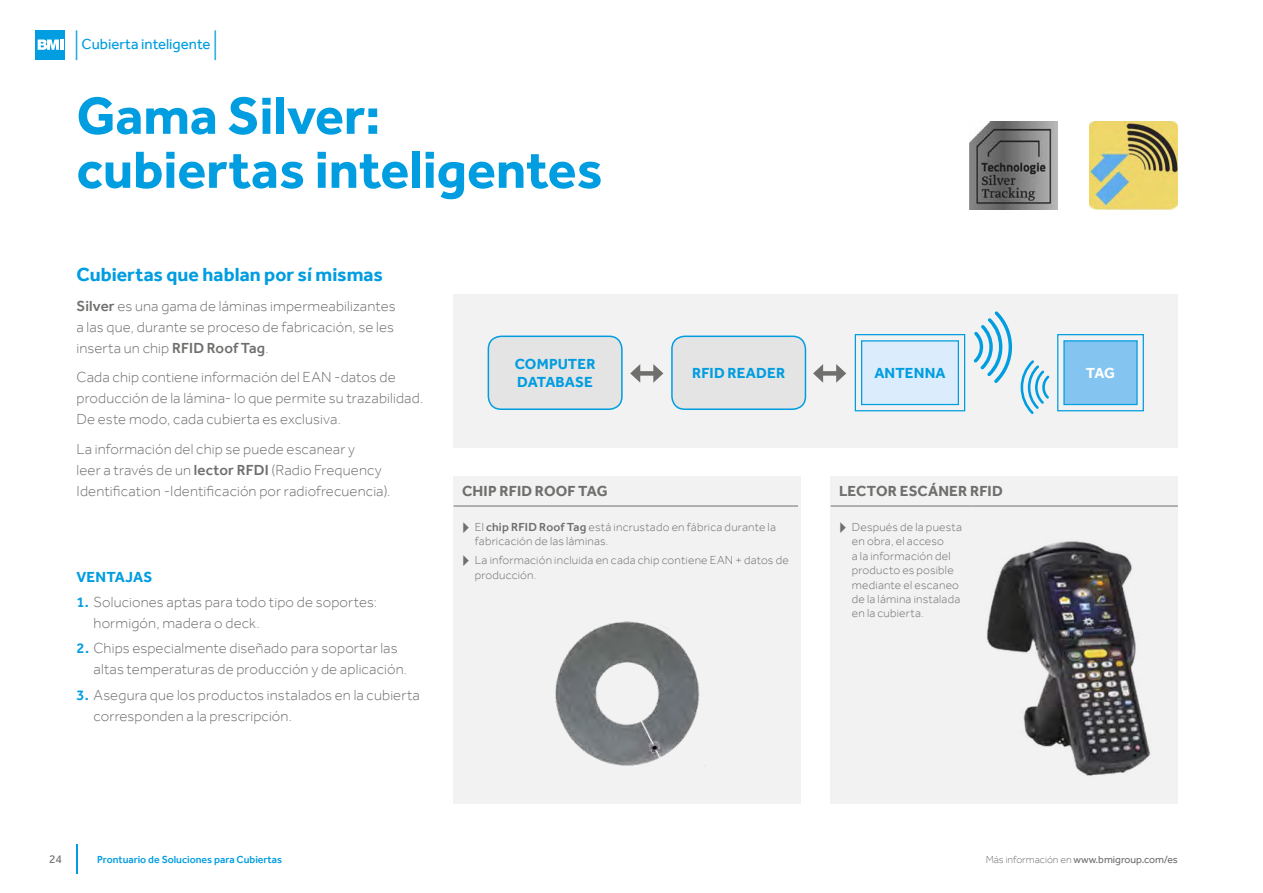
<style>
.page{position:relative;width:1263px;height:893px;background:#fff}
.page>*{position:absolute;margin:0;border:0;box-sizing:border-box;transform-origin:0 0}
.t1{font:700 54px/54px "Effra";color:#009de0}
.t2{font:700 19.5px "Effra";color:#009de0}
.t3{font:300 15px/21px "Effra";letter-spacing:.01em;color:#6f6f6e}
.t4{font:700 15px/18px "Effra";letter-spacing:.01em;color:#009de0}
.t5{font:700 15px "Effra";letter-spacing:.015em;color:#6f6f6e}
.t6{font:15px "Effra";color:#009de0}
.t7{font:700 15px "Effra";color:#fff}
.t8{font:300 12px/14.4px "Effra";letter-spacing:.015em;color:#6f6f6e}
.t9{font:12px "Effra";color:#6f6f6e}
.t10{font:500 10.5px "Effra";color:#009de0}
.t11{font:10.5px "Effra";color:#6f6f6e}
.s1{font-weight:300;font-size:29.7px}
.s2{font-weight:500}
.s3{font-weight:500;color:#009de0}
.s4{font-weight:300}
</style>
<div class="page">
<hr style="left:77px;top:844px;width:1px;height:30px;background:#009de0">
<div style="left:36px;top:30px;width:29px;height:30px;background:#009de0"></div>
<svg style="left:38px;top:40px;width:25px;height:10px"></svg>
<img style="left:969px;top:121px;width:89px;height:89px">
<img style="left:1089px;top:121px;width:89px;height:89px">
<div style="left:454px;top:294px;width:724px;height:154px;background:#f2f2f2"></div>
<div style="left:672px;top:336px;width:133px;height:73px;background:#e4e4e4;border-radius:13px"></div>
<div style="left:671px;top:336px;width:135px;height:74px;border:2px solid #009de0;border-radius:13px"></div>
<div style="left:488px;top:336px;width:134px;height:73px;background:#e4e4e4;border-radius:13px"></div>
<div style="left:488px;top:336px;width:135px;height:74px;border:2px solid #009de0;border-radius:13px"></div>
<svg style="left:854px;top:334px;width:112px;height:78px"></svg>
<svg style="left:1057px;top:334px;width:87px;height:78px"></svg>
<div style="left:820px;top:371px;width:19px;height:5px;background:#6f6f6e"></div>
<svg style="left:813px;top:364px;width:10px;height:19px"></svg>
<svg style="left:836px;top:364px;width:10px;height:19px"></svg>
<div style="left:637px;top:371px;width:19px;height:5px;background:#6f6f6e"></div>
<svg style="left:630px;top:364px;width:10px;height:19px"></svg>
<svg style="left:653px;top:364px;width:10px;height:19px"></svg>
<svg style="left:974px;top:311px;width:38px;height:72px"></svg>
<svg style="left:1020px;top:360px;width:29px;height:54px"></svg>
<div style="left:454px;top:476px;width:347px;height:328px;background:#f2f2f2"></div>
<hr style="left:454px;top:506px;width:344px;height:1px;background:#6f6f6e">
<div style="left:831px;top:476px;width:347px;height:328px;background:#f2f2f2"></div>
<img style="left:555px;top:621px;width:151px;height:145px">
<img style="left:987px;top:626px;width:163px;height:150px">
<svg style="left:831px;top:506px;width:347px;height:120px"></svg>
<p class="t6" style="left:73px;top:35px;width:147px"><span class="s1">|</span>Cubierta inteligente<span class="s1">|</span></p>
<h1 class="t1" style="left:77px;top:88px;width:527px">Gama Silver: cubiertas inteligentes</h1>
<h2 class="t2" style="left:77px;top:263px;width:308px">Cubiertas que hablan por sí mismas</h2>
<p class="t3" style="left:77px;top:295px;width:321px;text-align:justify"><span class="s2">Silver</span> es una gama de láminas impermeabilizantes a las que, durante se proceso de fabricación, se les inserta un chip <span class="s2">RFID Roof Tag</span>.</p>
<p class="t3" style="left:77px;top:367px;width:348px">Cada chip contiene información del EAN -datos de producción de la lámina- lo que permite su trazabilidad.<br>De este modo, cada cubierta es exclusiva.</p>
<p class="t3" style="left:77px;top:438px;width:315px">La información del chip se puede escanear y<br>leer a través de un <span class="s2">lector RFDI</span> (Radio Frequency<br>Identification -Identificación por radiofrecuencia).</p>
<p class="t4" style="left:77px;top:568px;width:77px">VENTAJAS</p>
<p class="t3" style="left:94px;top:591px;width:285px;text-indent:-17px"><span class="s3">1.</span> Soluciones aptas para todo tipo de soportes: hormigón, madera o deck.</p>
<p class="t3" style="left:94px;top:638px;width:315px;text-indent:-17px"><span class="s3">2.</span> Chips especialmente diseñado para soportar las altas temperaturas de producción y de aplicación.</p>
<p class="t3" style="left:94px;top:684px;width:328px;text-indent:-17px"><span class="s3">3.</span> Asegura que los productos instalados en la cubierta corresponden a la prescripción.</p>
<p class="t4" style="left:515px;top:355px;width:82px">COMPUTER<br>DATABASE</p>
<p class="t4" style="left:874px;top:363px;width:73px">ANTENNA</p>
<p class="t7" style="left:1086px;top:364px;width:31px">TAG</p>
<p class="t4" style="left:692px;top:364px;width:95px">RFID READER</p>
<p class="t5" style="left:462px;top:482px;width:147px">CHIP RFID ROOF TAG</p>
<p class="t8" style="left:475px;top:520px;width:303px">El <span class="s2">chip RFID Roof Tag</span> está incrustado en fábrica durante la fabricación de las láminas.</p>
<p class="t8" style="left:475px;top:553px;width:315px">La información incluida en cada chip contiene EAN + datos de producción.</p>
<p class="t5" style="left:839px;top:482px;width:165px">LECTOR ESCÁNER RFID</p>
<p class="t8" style="left:852px;top:520px;width:112px">Después de la puesta en obra, el acceso<br>a la información del producto es posible mediante el escaneo de la lámina instalada en la cubierta.</p>
<p class="t9" style="left:49px;top:852px;width:15px">24</p>
<p class="t10" style="left:97px;top:853px;width:186px">Prontuario de Soluciones para Cubiertas</p>
<p class="t11" style="left:986px;top:853px;width:194px"><span class="s4">Más información en</span> www.bmigroup.com/es</p>
</div>
